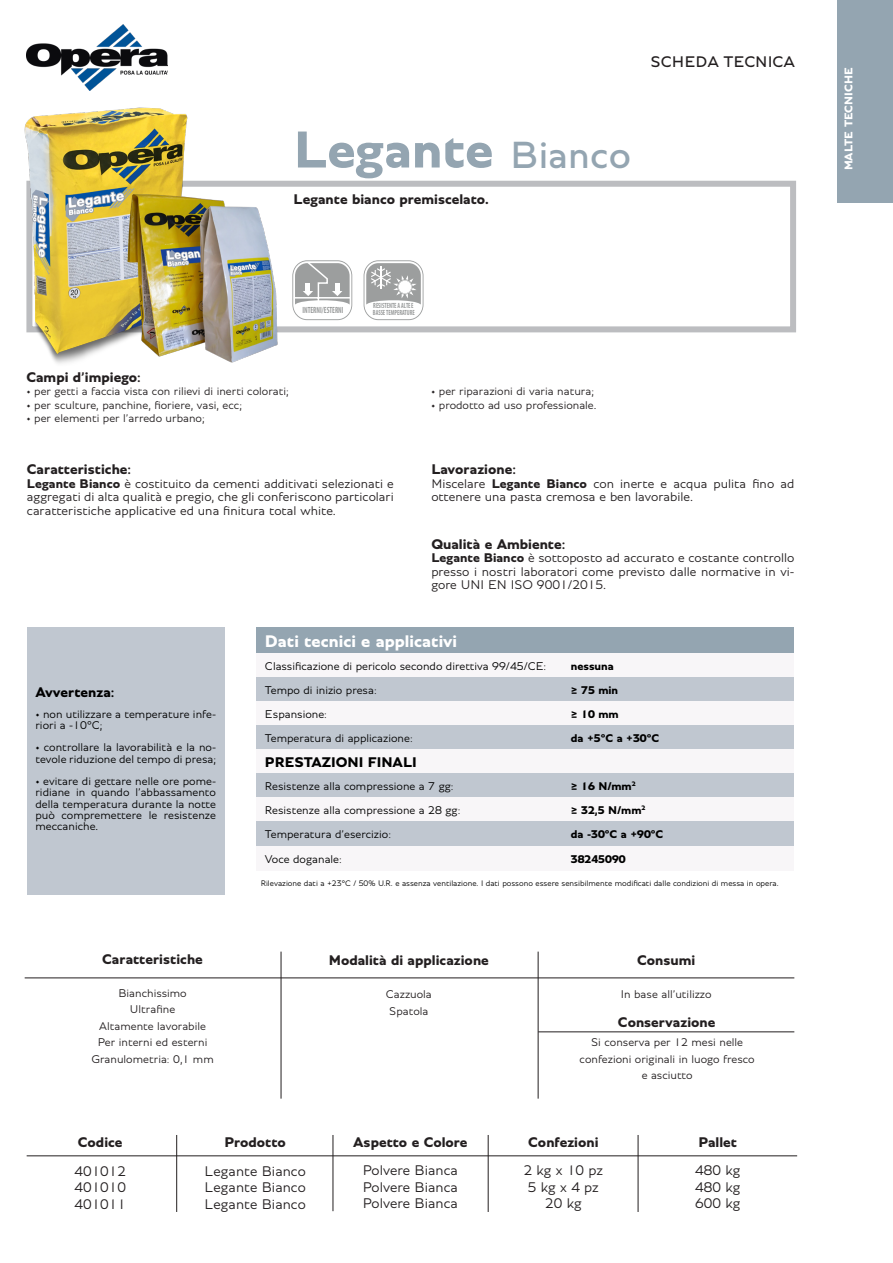
<style>
.page{position:relative;width:893px;height:1263px;background:#fff}
.page>*{position:absolute;margin:0;border:0;box-sizing:border-box;transform-origin:0 0}
.t1{font:700 55.5px "Bentley";color:#94a5b1}
.t2{font:700 18px "Bentley";color:#fff}
.t3{font:16.5px "Bentley";color:#231f20}
.t4{font:700 15px "Bentley";color:#231f20}
.t5{font:300 15px "Bentley";color:#231f20}
.t6{font:700 15px "Bentley";color:#000}
.t7{font:300 13.5px/13.5px "Bentley";color:#231f20;text-align:justify}
.t8{font:300 12px/11.2px "Bentley";color:#000}
.t9{font:300 12px/16.5px "Bentley";color:#231f20;text-align:center}
.t10{font:700 12px "Bentley";color:#000}
.t11{font:700 12px "Bentley";color:#fff}
.t12{font:700 condensed 9px "Myriad Pro";color:#9c9e9e;scale:.78 1}
.t13{font:300 8.55px "Bentley";color:#000}
.t14{font:700 condensed 7.5px/6.8px "Myriad Pro";color:#9c9e9e;scale:.78 1}
.s1{font-weight:400;font-size:40.5px}
.s2{font-weight:700}
</style>
<div class="page">
<div style="left:838px;top:0;width:55px;height:203px;background:#94a5b1"></div>
<img style="left:27px;top:25px;width:140px;height:65px">
<hr style="left:27px;top:1155px;width:770px;height:1px;background:#231f20">
<hr style="left:176px;top:1135px;width:1px;height:77px;background:#231f20">
<hr style="left:333px;top:1135px;width:1px;height:76px;background:#231f20">
<hr style="left:488px;top:1135px;width:1px;height:77px;background:#231f20">
<hr style="left:638px;top:1135px;width:1px;height:77px;background:#231f20">
<div style="left:27px;top:627px;width:198px;height:267px;background:#c0c7d0"></div>
<div style="left:256px;top:627px;width:538px;height:26px;background:#94a5b1"></div>
<div style="left:256px;top:653px;width:306px;height:24px;background:#f8f6f8"></div>
<div style="left:562px;top:653px;width:232px;height:24px;background:#f8f6f8"></div>
<div style="left:256px;top:677px;width:306px;height:24px;background:#c0c7d0"></div>
<div style="left:562px;top:677px;width:232px;height:24px;background:#c0c7d0"></div>
<div style="left:256px;top:701px;width:306px;height:24px;background:#f8f6f8"></div>
<div style="left:562px;top:701px;width:232px;height:24px;background:#f8f6f8"></div>
<div style="left:256px;top:725px;width:306px;height:24px;background:#c0c7d0"></div>
<div style="left:562px;top:725px;width:232px;height:24px;background:#c0c7d0"></div>
<div style="left:26px;top:181px;width:770px;height:151px;border:6px solid #bcbdc0"></div>
<svg style="left:291px;top:259px;width:62px;height:62px"></svg>
<svg style="left:295px;top:260px;width:57px;height:60px"></svg>
<hr style="left:335px;top:283px;width:4px;height:10px;background:#fff">
<svg style="left:363px;top:259px;width:61px;height:62px"></svg>
<svg style="left:364px;top:260px;width:59px;height:60px"></svg>
<hr style="left:281px;top:951px;width:1px;height:147px;background:#231f20">
<hr style="left:538px;top:951px;width:1px;height:147px;background:#231f20">
<hr style="left:25px;top:978px;width:769px;height:1px;background:#231f20">
<hr style="left:538px;top:1031px;width:256px;height:1px;background:#231f20">
<div style="left:256px;top:749px;width:538px;height:24px;background:#f8f6f8"></div>
<div style="left:256px;top:773px;width:306px;height:24px;background:#c0c7d0"></div>
<div style="left:562px;top:773px;width:232px;height:24px;background:#c0c7d0"></div>
<div style="left:256px;top:797px;width:306px;height:24px;background:#f8f6f8"></div>
<div style="left:562px;top:797px;width:232px;height:24px;background:#f8f6f8"></div>
<div style="left:256px;top:821px;width:306px;height:25px;background:#c0c7d0"></div>
<div style="left:562px;top:821px;width:232px;height:25px;background:#c0c7d0"></div>
<div style="left:256px;top:846px;width:306px;height:24px;background:#f8f6f8"></div>
<div style="left:562px;top:846px;width:232px;height:24px;background:#f8f6f8"></div>
<img style="left:24px;top:107px;width:271px;height:257px">
<p class="t3" style="left:651px;top:50px;width:146px">SCHEDA TECNICA</p>
<p class="t1" style="left:294px;top:111px;width:339px">Legante <span class="s1">Bianco</span></p>
<p class="t4" style="left:294px;top:188px;width:197px">Legante bianco premiscelato.</p>
<p class="t12" style="left:302px;top:304px;width:54px">INTERNI/ESTERNI</p>
<p class="t14" style="left:373px;top:302px;width:55px">RESISTENTE A ALTE E<br>BASSE TEMPERATURE</p>
<p class="t4" style="left:26px;top:367px;width:116px">Campi d’impiego:</p>
<p class="t9" style="left:26px;top:383px;width:264px">• per getti a faccia vista con rilievi di inerti colorati;</p>
<p class="t9" style="left:26px;top:397px;width:217px">• per sculture, panchine, fioriere, vasi, ecc;</p>
<p class="t9" style="left:26px;top:410px;width:180px">• per elementi per l’arredo urbano;</p>
<p class="t9" style="left:431px;top:383px;width:164px">• per riparazioni di varia natura;</p>
<p class="t9" style="left:431px;top:396px;width:167px">• prodotto ad uso professionale.</p>
<p class="t4" style="left:27px;top:459px;width:106px">Caratteristiche:</p>
<p class="t7" style="left:27px;top:477px;width:368px"><span class="s2">Legante Bianco</span> è costituito da cementi additivati selezionati e aggregati di alta qualità e pregio, che gli conferiscono particolari caratteristiche applicative ed una finitura total white.</p>
<p class="t4" style="left:431px;top:459px;width:86px">Lavorazione:</p>
<p class="t7" style="left:431px;top:477px;width:365px">Miscelare <span class="s2">Legante Bianco</span> con inerte e acqua pulita fino ad ottenere una pasta cremosa e ben lavorabile.</p>
<p class="t4" style="left:431px;top:533px;width:136px">Qualità e Ambiente:</p>
<p class="t7" style="left:431px;top:551px;width:364px"><span class="s2">Legante Bianco</span> è sottoposto ad accurato e costante controllo presso i nostri laboratori come previsto dalle normative in vi&shy;gore UNI EN ISO 9001/2015.</p>
<p class="t6" style="left:35px;top:682px;width:81px">Avvertenza:</p>
<p class="t8" style="left:35px;top:708px;width:182px">• non utilizzare a temperature infe&shy;riori a -10°C;</p>
<p class="t8" style="left:35px;top:742px;width:182px">• controllare la lavorabilità e la no&shy;tevole riduzione del tempo di presa;</p>
<p class="t8" style="left:35px;top:775px;width:182px;text-align:justify">• evitare di gettare nelle ore pome&shy;ridiane in quando l’abbassamento della temperatura durante la notte può compremettere le resistenze meccaniche.</p>
<p class="t4" style="left:102px;top:948px;width:102px">Caratteristiche</p>
<p class="t9" style="left:118px;top:984px;width:70px">Bianchissimo</p>
<p class="t9" style="left:130px;top:1001px;width:47px">Ultrafine</p>
<p class="t9" style="left:99px;top:1017px;width:108px">Altamente lavorabile</p>
<p class="t9" style="left:98px;top:1034px;width:111px">Per interni ed esterni</p>
<p class="t9" style="left:91px;top:1050px;width:124px">Granulometria: 0,1 mm</p>
<p class="t2" style="left:265px;top:629px;width:194px">Dati tecnici e applicativi</p>
<p class="t8" style="left:265px;top:660px;width:283px">Classificazione di pericolo secondo direttiva 99/45/CE:</p>
<p class="t10" style="left:571px;top:658px;width:44px">nessuna</p>
<p class="t8" style="left:265px;top:684px;width:113px">Tempo di inizio presa:</p>
<p class="t10" style="left:571px;top:682px;width:49px">≥ 75 min</p>
<p class="t8" style="left:265px;top:708px;width:64px">Espansione:</p>
<p class="t10" style="left:571px;top:705px;width:49px">≥ 10 mm</p>
<p class="t8" style="left:265px;top:732px;width:149px">Temperatura di applicazione:</p>
<p class="t10" style="left:571px;top:730px;width:90px">da +5°C a +30°C</p>
<p class="t6" style="left:265px;top:752px;width:153px">PRESTAZIONI FINALI</p>
<p class="t8" style="left:265px;top:780px;width:190px">Resistenze alla compressione a 7 gg:</p>
<p class="t10" style="left:571px;top:778px;width:66px">≥ 16 N/mm<sup>2</sup></p>
<p class="t8" style="left:265px;top:804px;width:197px">Resistenze alla compressione a 28 gg:</p>
<p class="t10" style="left:571px;top:802px;width:76px">≥ 32,5 N/mm<sup>2</sup></p>
<p class="t8" style="left:265px;top:828px;width:128px">Temperatura d’esercizio:</p>
<p class="t10" style="left:571px;top:826px;width:94px">da -30°C a +90°C</p>
<p class="t13" style="left:261px;top:877px;width:519px">Rilevazione dati a +23°C / 50% U.R. e assenza ventilazione. I dati possono essere sensibilmente modificati dalle condizioni di messa in opera.</p>
<p class="t8" style="left:265px;top:853px;width:78px">Voce doganale:</p>
<p class="t10" style="left:571px;top:851px;width:56px">38245090</p>
<p class="t4" style="left:329px;top:950px;width:162px">Modalità di applicazione</p>
<p class="t9" style="left:386px;top:986px;width:48px">Cazzuola</p>
<p class="t9" style="left:389px;top:1002px;width:41px">Spatola</p>
<p class="t4" style="left:637px;top:950px;width:60px">Consumi</p>
<p class="t9" style="left:621px;top:986px;width:92px">In base all’utilizzo</p>
<p class="t4" style="left:618px;top:1011px;width:99px">Conservazione</p>
<p class="t9" style="left:580px;top:1034px;width:177px">Si conserva per 12 mesi nelle confezioni originali in luogo fresco e asciutto</p>
<p class="t4" style="left:78px;top:1132px;width:46px">Codice</p>
<p class="t5" style="left:75px;top:1160px;width:53px">401012</p>
<p class="t5" style="left:75px;top:1177px;width:53px">401010</p>
<p class="t5" style="left:75px;top:1193px;width:53px">401011</p>
<p class="t4" style="left:224px;top:1132px;width:63px">Prodotto</p>
<p class="t5" style="left:205px;top:1160px;width:103px">Legante Bianco</p>
<p class="t5" style="left:205px;top:1177px;width:103px">Legante Bianco</p>
<p class="t5" style="left:205px;top:1193px;width:103px">Legante Bianco</p>
<p class="t4" style="left:353px;top:1132px;width:116px">Aspetto e Colore</p>
<p class="t5" style="left:363px;top:1160px;width:97px">Polvere Bianca</p>
<p class="t5" style="left:363px;top:1177px;width:97px">Polvere Bianca</p>
<p class="t5" style="left:363px;top:1193px;width:97px">Polvere Bianca</p>
<p class="t4" style="left:528px;top:1132px;width:72px">Confezioni</p>
<p class="t5" style="left:524px;top:1160px;width:81px">2 kg x 10 pz</p>
<p class="t5" style="left:528px;top:1177px;width:72px">5 kg x 4 pz</p>
<p class="t5" style="left:545px;top:1193px;width:38px">20 kg</p>
<p class="t4" style="left:698px;top:1132px;width:40px">Pallet</p>
<p class="t5" style="left:695px;top:1160px;width:47px">480 kg</p>
<p class="t5" style="left:695px;top:1177px;width:47px">480 kg</p>
<p class="t5" style="left:695px;top:1193px;width:47px">600 kg</p>
<p class="t11" style="left:840px;top:170px;width:104px;rotate:-90deg">MALTE TECNICHE</p>
</div>
